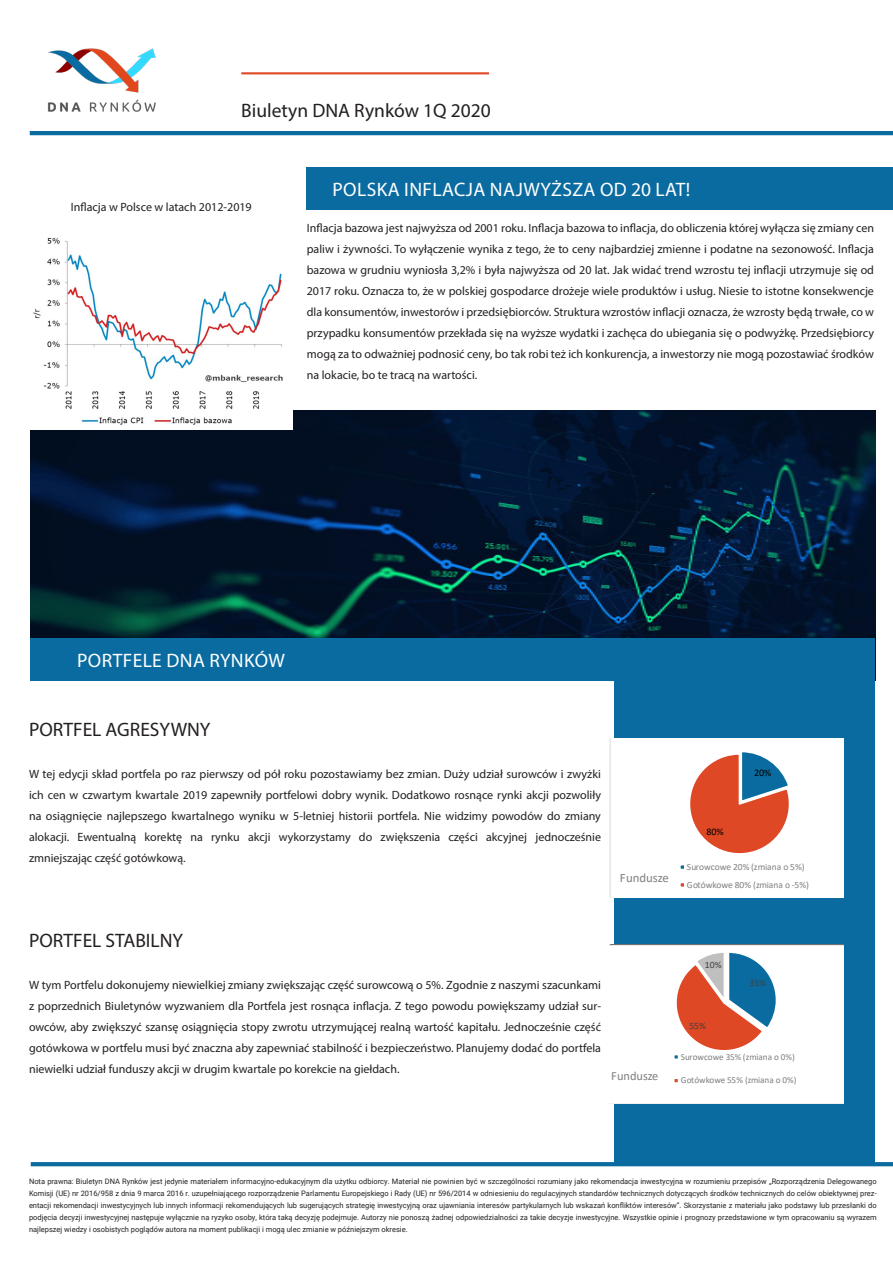
<style>
.page{position:relative;width:893px;height:1263px;background:#fff}
.page>*{position:absolute;margin:0;border:0;box-sizing:border-box;transform-origin:0 0}
.Chapter_Titles{font:19.5px "Myriad Pro";letter-spacing:.02em;color:#fff}
.Header_03{font:19.5px "Myriad Pro";color:#231f20}
.Small_Header{font:19.5px "Myriad Pro";color:#231f20}
.t1{font:12.75px "Calibri";letter-spacing:-.005em;color:#7f7f7f}
.t2{font:12.45px "Calibri";letter-spacing:-.005em;color:#7f7f7f}
.Paragraph{font:12px/21px "Myriad Pro";color:#231f20;text-align:justify}
.t3{font:10.05px "Calibri";color:#000}
.t4{font:9.75px "Calibri";color:#404040}
.t5{font:9.45px/18px "Calibri";letter-spacing:-.01em;color:#7f7f7f}
.t6{font:9.15px "Calibri";letter-spacing:-.01em;color:#7f7f7f}
.t7{font:7.5px/12px "Roboto";color:#231f20;text-align:justify}
</style>
<div class="page">
<img style="left:31px;top:411px;width:844px;height:227px">
<img style="left:31px;top:237px;width:262px;height:192px">
<div style="left:307px;top:167px;width:586px;height:42px;background:#0a6ba0"></div>
<hr style="left:30px;top:131px;width:863px;height:4px;background:#0a6ba0">
<hr style="left:241px;top:72px;width:248px;height:2px;background:#df4825">
<img style="left:47px;top:48px;width:109px;height:64px">
<svg style="left:31px;top:1162px;width:862px;height:4px;background:#0d6da1"></svg>
<div style="left:31px;top:638px;width:594px;height:43px;background:#0a6ba0"></div>
<div style="left:614px;top:638px;width:261px;height:526px;background:#0a6ba0"></div>
<svg style="left:610px;top:738px;width:233px;height:159px;background:#efdbd7"></svg>
<svg style="left:610px;top:945px;width:233px;height:159px;background:#eae1e1"></svg>
<p class="Small_Header" style="left:241px;top:98px;width:251px">Biuletyn DNA Rynków 1Q 2020</p>
<p class="Paragraph" style="left:71px;top:196px;width:183px">Inflacja w Polsce w latach 2012-2019</p>
<p class="Chapter_Titles" style="left:332px;top:177px;width:359px">POLSKA INFLACJA NAJWYŻSZA OD 20 LAT!</p>
<p class="Paragraph" style="left:307px;top:217px;width:569px">Inflacja bazowa jest najwyższa od 2001 roku. Inflacja bazowa to inflacja, do obliczenia której wyłącza się zmiany cen paliw i żywności. To wyłączenie wynika z tego, że to ceny najbardziej zmienne i podatne na sezonowość. Inflacja bazowa w grudniu wyniosła 3,2% i była najwyższa od 20 lat. Jak widać trend wzrostu tej inflacji utrzymuje się od 2017 roku. Oznacza to, że w polskiej gospodarce drożeje wiele produktów i usług. Niesie to istotne konsekwencje dla konsumentów, inwestorów i przedsiębiorców. Struktura wzrostów inflacji oznacza, że wzrosty będą trwałe, co w przypadku konsumentów przekłada się na wyższe wydatki i zachęca do ubiegania się o podwyżkę. Przedsiębiorcy mogą za to odważniej podnosić ceny, bo tak robi też ich konkurencja, a inwestorzy nie mogą pozostawiać środków na lokacie, bo te tracą na wartości.</p>
<p class="Chapter_Titles" style="left:77px;top:648px;width:210px">PORTFELE DNA RYNKÓW</p>
<p class="Header_03" style="left:29px;top:718px;width:183px">PORTFEL AGRESYWNY</p>
<p class="Paragraph" style="left:29px;top:764px;width:574px">W tej edycji skład portfela po raz pierwszy od pół roku pozostawiamy bez zmian. Duży udział surowców i zwyżki ich cen w czwartym kwartale 2019 zapewniły portfelowi dobry wynik. Dodatkowo rosnące rynki akcji pozwoliły na osiągnięcie najlepszego kwartalnego wyniku w 5-letniej historii portfela. Nie widzimy powodów do zmiany alokacji. Ewentualną korektę na rynku akcji wykorzystamy do zwiększenia części akcyjnej jednocześnie zmniejszając część gotówkową.</p>
<p class="t3" style="left:707px;top:824px;width:19px">80%</p>
<p class="t3" style="left:754px;top:766px;width:19px">20%</p>
<p class="t1" style="left:620px;top:869px;width:50px">Fundusze</p>
<p class="t5" style="left:687px;top:857px;width:124px">Surowcowe 20% (zmiana o 5%)<br>Gotówkowe 80% (zmiana o -5%)</p>
<p class="Header_03" style="left:29px;top:928px;width:156px">PORTFEL STABILNY</p>
<p class="Paragraph" style="left:29px;top:974px;width:574px">W tym Portfelu dokonujemy niewielkiej zmiany zwiększając część surowcową o 5%. Zgodnie z naszymi szacunkami z poprzednich Biuletynów wyzwaniem dla Portfela jest rosnąca inflacja. Z tego powodu powiększamy udział sur&shy;owców, aby zwiększyć szansę osiągnięcia stopy zwrotu utrzymującej realną wartość kapitału. Jednocześnie część gotówkowa w portfelu musi być znaczna aby zapewniać stabilność i bezpieczeństwo. Planujemy dodać do portfela niewielki udział funduszy akcji w drugim kwartale po korekcie na giełdach.</p>
<p class="t2" style="left:611px;top:1067px;width:49px">Fundusze</p>
<p class="t4" style="left:705px;top:958px;width:18px">10%</p>
<p class="t4" style="left:689px;top:1019px;width:18px">55%</p>
<p class="t4" style="left:749px;top:976px;width:18px">35%</p>
<p class="t6" style="left:681px;top:1050px;width:116px">Surowcowe 35% (zmiana o 0%)</p>
<p class="t6" style="left:681px;top:1074px;width:117px">Gotówkowe 55% (zmiana o 0%)</p>
<p class="t7" style="left:29px;top:1175px;width:849px">Nota prawna: Biuletyn DNA Rynków jest jedynie materiałem informacyjno-edukacyjnym dla użytku odbiorcy. Materiał nie powinien być w szczególności rozumiany jako rekomendacja inwestycyjna w rozumieniu przepisów „Rozporządzenia Delegowanego Komisji (UE) nr 2016/958 z dnia 9 marca 2016 r. uzupełniającego rozporządzenie Parlamentu Europejskiego i Rady (UE) nr 596/2014 w odniesieniu do regulacyjnych standardów technicznych dotyczących środków technicznych do celów obiektywnej prez&shy;entacji rekomendacji inwestycyjnych lub innych informacji rekomendujących lub sugerujących strategię inwestycyjną oraz ujawniania interesów partykularnych lub wskazań konfliktów interesów”. Skorzystanie z materiału jako podstawy lub przesłanki do podjęcia decyzji inwestycyjnej następuje wyłącznie na ryzyko osoby, która taką decyzję podejmuje. Autorzy nie ponoszą żadnej odpowiedzialności za takie decyzje inwestycyjne. Wszystkie opinie i prognozy przedstawione w tym opracowaniu są wyrazem najlepszej wiedzy i osobistych poglądów autora na moment publikacji i mogą ulec zmianie w późniejszym okresie.</p>
</div>
